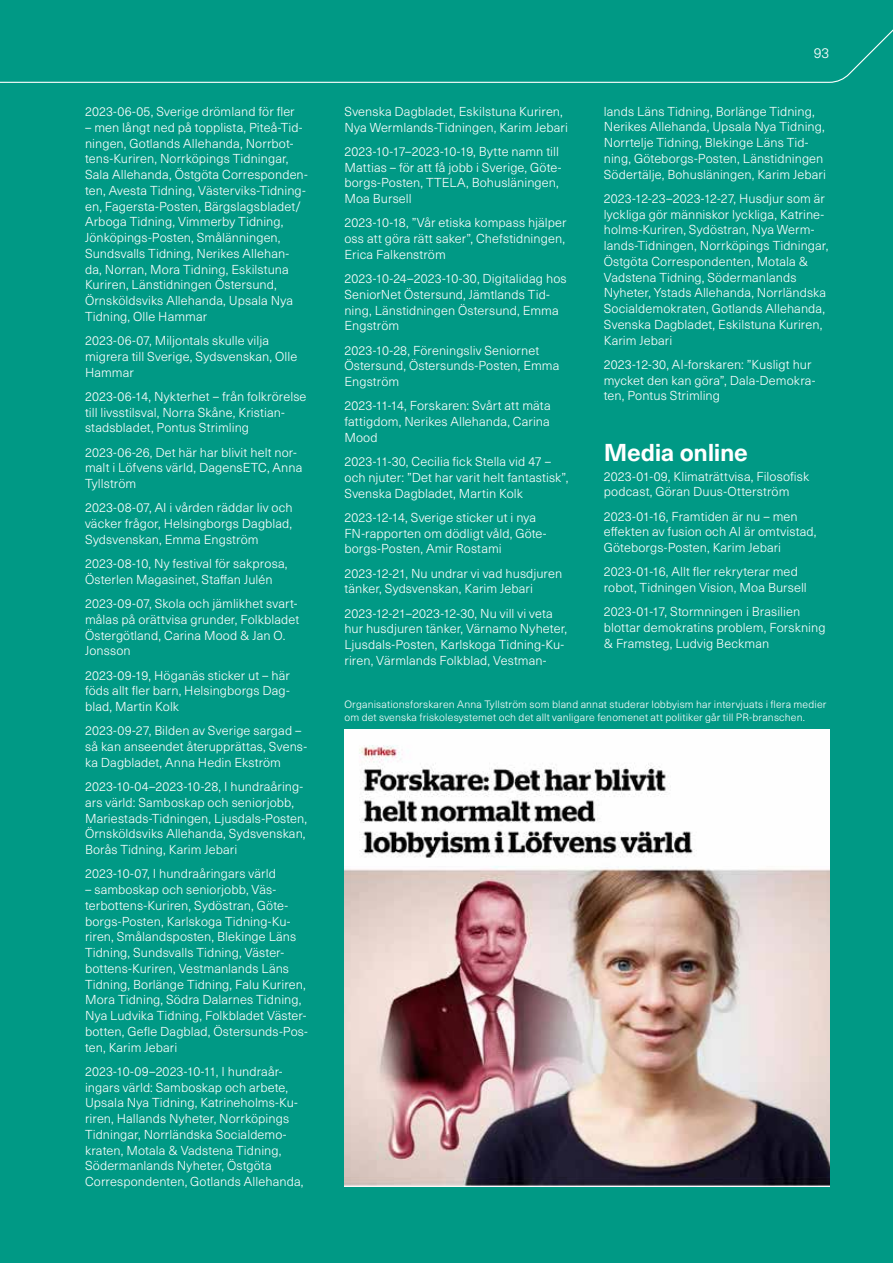
<style>
.page{position:relative;width:893px;height:1263px;background:#009985}
.page>*{position:absolute;margin:0;border:0;box-sizing:border-box;transform-origin:0 0}
.t1{font:700 24px "Neue Haas Unica Pro";letter-spacing:-.01em;color:#fff}
.t2{font:300 14.25px "Neue Haas Unica Pro";color:#fff}
.t3{font:300 12.75px/15.8px "Neue Haas Unica Pro";letter-spacing:.005em;color:#fff}
.t4{font:300 10.5px/12.6px "Neue Haas Unica Pro";letter-spacing:.015em;color:#fff}
</style>
<div class="page">
<svg style="left:1px;top:29px;width:892px;height:54px"></svg>
<img style="left:344px;top:730px;width:485px;height:456px">
<p class="t3" style="left:85px;top:104px;width:211px">2023-06-05, Sverige drömland för fler</p>
<p class="t3" style="left:85px;top:120px;width:224px">– men långt ned på topplista, Piteå-Tid&shy;ningen, Gotlands Allehanda, Norrbot&shy;tens-Kuriren, Norrköpings Tidningar, Sala Allehanda, Östgöta Corresponden&shy;ten, Avesta Tidning, Västerviks-Tidning&shy;en, Fagersta-Posten, Bärgslagsbladet/ Arboga Tidning, Vimmerby Tidning, Jönköpings-Posten, Smålänningen, Sundsvalls Tidning, Nerikes Allehan&shy;da, Norran, Mora Tidning, Eskilstuna Kuriren, Länstidningen Östersund, Örnsköldsviks Allehanda, Upsala Nya Tidning, Olle Hammar</p>
<p class="t3" style="left:85px;top:333px;width:214px">2023-06-07, Miljontals skulle vilja migrera till Sverige, Sydsvenskan, Olle<br>Hammar</p>
<p class="t3" style="left:85px;top:389px;width:223px">2023-06-14, Nykterhet – från folkrörelse till livsstilsval, Norra Skåne, Kristian&shy;stadsbladet, Pontus Strimling</p>
<p class="t3" style="left:85px;top:444px;width:219px">2023-06-26, Det här har blivit helt nor&shy;malt i Löfvens värld, DagensETC, Anna<br>Tyllström</p>
<p class="t3" style="left:85px;top:500px;width:209px;text-align:justify">2023-08-07, AI i vården räddar liv och väcker frågor, Helsingborgs Dagblad, Sydsvenskan, Emma Engström</p>
<p class="t3" style="left:85px;top:556px;width:204px">2023-08-10, Ny festival för sakprosa,<br>Österlen Magasinet, Staffan Julén</p>
<p class="t3" style="left:85px;top:596px;width:216px">2023-09-07, Skola och jämlikhet svart&shy;målas på orättvisa grunder, Folkbladet<br>Östergötland, Carina Mood &amp; Jan O.<br>Jonsson</p>
<p class="t3" style="left:85px;top:667px;width:206px;text-align:justify">2023-09-19, Höganäs sticker ut – här föds allt fler barn, Helsingborgs Dag&shy;blad, Martin Kolk</p>
<p class="t3" style="left:85px;top:723px;width:224px">2023-09-27, Bilden av Sverige sargad – så kan anseendet återupprättas, Svens&shy;ka Dagbladet, Anna Hedin Ekström</p>
<p class="t3" style="left:85px;top:779px;width:224px">2023-10-04–2023-10-28, I hundraåring&shy;ars värld: Samboskap och seniorjobb, Mariestads-Tidningen, Ljusdals-Posten, Örnsköldsviks Allehanda, Sydsvenskan, Borås Tidning, Karim Jebari</p>
<p class="t3" style="left:85px;top:866px;width:192px">2023-10-07, I hundraåringars värld</p>
<p class="t3" style="left:85px;top:882px;width:224px">– samboskap och seniorjobb, Väs&shy;terbottens-Kuriren, Sydöstran, Göte&shy;borgs-Posten, Karlskoga Tidning-Ku&shy;riren, Smålandsposten, Blekinge Läns Tidning, Sundsvalls Tidning, Väster&shy;bottens-Kuriren, Vestmanlands Läns Tidning, Borlänge Tidning, Falu Kuriren, Mora Tidning, Södra Dalarnes Tidning, Nya Ludvika Tidning, Folkbladet Väster&shy;botten, Gefle Dagblad, Östersunds-Pos&shy;ten, Karim Jebari</p>
<p class="t3" style="left:85px;top:1063px;width:220px">2023-10-09–2023-10-11, I hundraår&shy;ingars värld: Samboskap och arbete, Upsala Nya Tidning, Katrineholms-Ku&shy;riren, Hallands Nyheter, Norrköpings Tidningar, Norrländska Socialdemo&shy;kraten, Motala &amp; Vadstena Tidning, Södermanlands Nyheter, Östgöta Correspondenten, Gotlands Allehanda,</p>
<p class="t3" style="left:344px;top:104px;width:225px">Svenska Dagbladet, Eskilstuna Kuriren,<br>Nya Wermlands-Tidningen, Karim Jebari</p>
<p class="t3" style="left:344px;top:144px;width:219px">2023-10-17–2023-10-19, Bytte namn till Mattias – för att få jobb i Sverige, Göte&shy;borgs-Posten, TTELA, Bohusläningen, Moa Bursell</p>
<p class="t3" style="left:344px;top:215px;width:224px">2023-10-18, ”Vår etiska kompass hjälper oss att göra rätt saker”, Chefstidningen,<br>Erica Falkenström</p>
<p class="t3" style="left:344px;top:271px;width:224px">2023-10-24–2023-10-30, Digitalidag hos<br>SeniorNet Östersund, Jämtlands Tid&shy;ning, Länstidningen Östersund, Emma<br>Engström</p>
<p class="t3" style="left:344px;top:342px;width:217px">2023-10-28, Föreningsliv Seniornet<br>Östersund, Östersunds-Posten, Emma<br>Engström</p>
<p class="t3" style="left:344px;top:398px;width:208px;text-align:justify">2023-11-14, Forskaren: Svårt att mäta fattigdom, Nerikes Allehanda, Carina Mood</p>
<p class="t3" style="left:344px;top:454px;width:226px">2023-11-30, Cecilia fick Stella vid 47 – och njuter: ”Det har varit helt fantastisk”,<br>Svenska Dagbladet, Martin Kolk</p>
<p class="t3" style="left:344px;top:510px;width:204px">2023-12-14, Sverige sticker ut i nya<br>FN-rapporten om dödligt våld, Göte&shy;borgs-Posten, Amir Rostami</p>
<p class="t3" style="left:344px;top:565px;width:219px">2023-12-21, Nu undrar vi vad husdjuren tänker, Sydsvenskan, Karim Jebari</p>
<p class="t3" style="left:344px;top:605px;width:224px">2023-12-21–2023-12-30, Nu vill vi veta hur husdjuren tänker, Värnamo Nyheter, Ljusdals-Posten, Karlskoga Tidning-Ku&shy;riren, Värmlands Folkblad, Vestman-</p>
<p class="t2" style="left:814px;top:44px;width:17px">93</p>
<p class="t3" style="left:604px;top:104px;width:224px">lands Läns Tidning, Borlänge Tidning, Nerikes Allehanda, Upsala Nya Tidning, Norrtelje Tidning, Blekinge Läns Tid&shy;ning, Göteborgs-Posten, Länstidningen Södertälje, Bohusläningen, Karim Jebari</p>
<p class="t3" style="left:604px;top:191px;width:226px">2023-12-23–2023-12-27, Husdjur som är lyckliga gör människor lyckliga, Katrine&shy;holms-Kuriren, Sydöstran, Nya Werm&shy;lands-Tidningen, Norrköpings Tidningar, Östgöta Correspondenten, Motala &amp; Vadstena Tidning, Södermanlands Nyheter, Ystads Allehanda, Norrländska Socialdemokraten, Gotlands Allehanda, Svenska Dagbladet, Eskilstuna Kuriren, Karim Jebari</p>
<p class="t3" style="left:604px;top:357px;width:213px">2023-12-30, AI-forskaren: ”Kusligt hur mycket den kan göra”, Dala-Demokra&shy;ten, Pontus Strimling</p>
<h1 class="t1" style="left:604px;top:437px;width:146px">Media online</h1>
<p class="t3" style="left:604px;top:468px;width:207px">2023-01-09, Klimaträttvisa, Filosofisk podcast, Göran Duus-Otterström</p>
<p class="t3" style="left:604px;top:508px;width:214px">2023-01-16, Framtiden är nu – men effekten av fusion och AI är omtvistad,<br>Göteborgs-Posten, Karim Jebari</p>
<p class="t3" style="left:604px;top:564px;width:205px">2023-01-16, Allt fler rekryterar med robot, Tidningen Vision, Moa Bursell</p>
<p class="t3" style="left:604px;top:604px;width:223px">2023-01-17, Stormningen i Brasilien blottar demokratins problem, Forskning &amp; Framsteg, Ludvig Beckman</p>
<p class="t4" style="left:344px;top:698px;width:484px">Organisationsforskaren Anna Tyllström som bland annat studerar lobbyism har intervjuats i flera medier om det svenska friskolesystemet och det allt vanligare fenomenet att politiker går till PR-branschen.</p>
</div>
